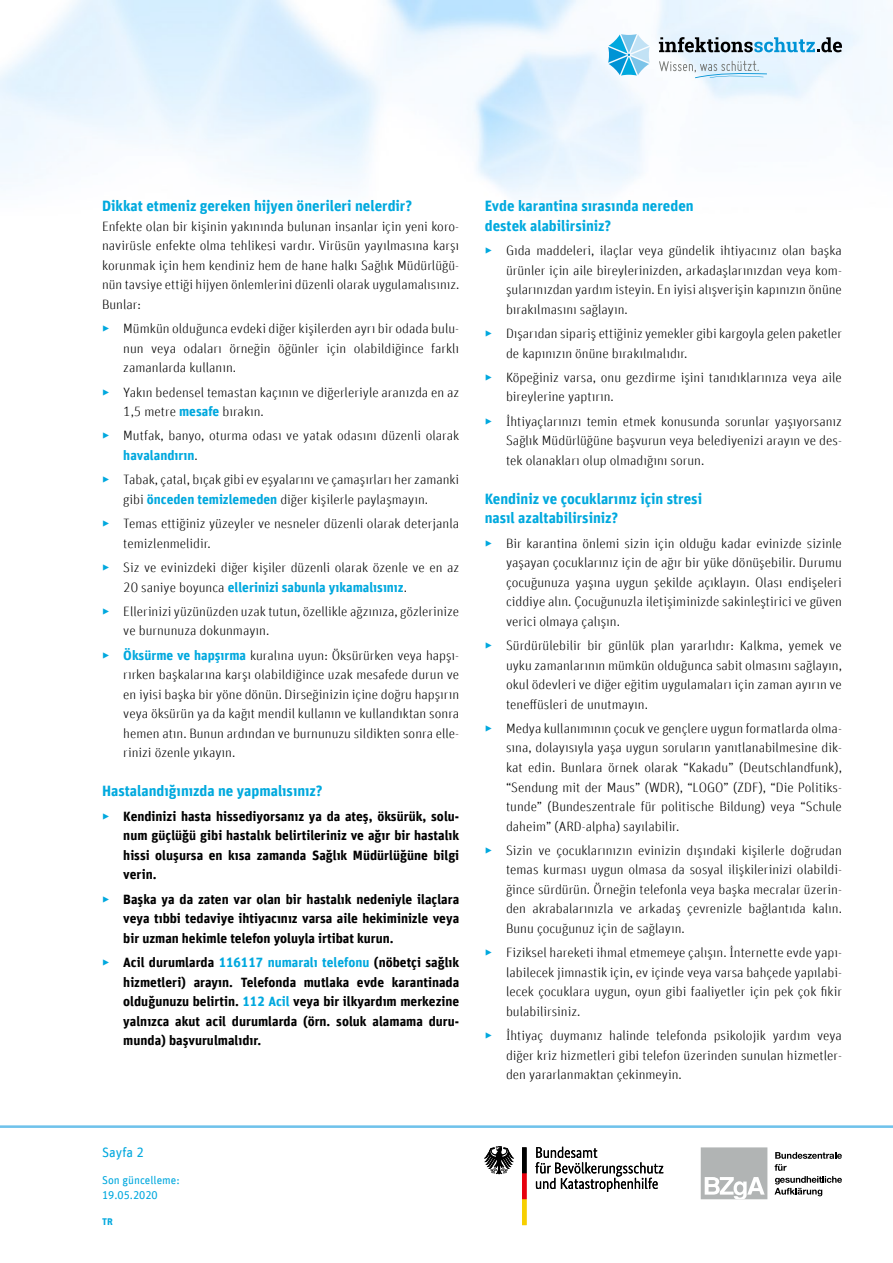
<style>
.page{position:relative;width:893px;height:1263px;background:#fff}
.page>*{position:absolute;margin:0;border:0;box-sizing:border-box;transform-origin:0 0}
.t1{font:700 15px/19.5px "Unit Offc Pro";color:#00a9de}
.t2{font:300 13.5px/19.5px "Unit Offc Pro";color:#000;text-align:justify}
.t3{font:700 13.5px/19.5px "Unit Offc Pro";color:#000;text-align:justify}
.t4{font:13.5px "Unit Offc Pro";color:#00a8de}
.t5{font:11.25px/15.8px "Unit Offc Pro";color:#00a8de}
.t6{font:700 9.75px "Unit Offc Pro";color:#00a8de}
.s1{color:#00a8de}
.s2{font-weight:700;color:#00a8de}
.s3{font-weight:300;color:#00a8de}
</style>
<div class="page">
<hr style="left:0;top:1125px;width:893px;height:3px;background:#6fc2eb">
<svg style="left:659px;top:37px;width:183px;height:15px"></svg>
<svg style="left:659px;top:61px;width:108px;height:17px"></svg>
<svg style="left:608px;top:34px;width:42px;height:42px"></svg>
<svg style="left:774px;top:1152px;width:68px;height:44px"></svg>
<div style="left:701px;top:1147px;width:66px;height:52px;background:#b1b4b4"></div>
<svg style="left:705px;top:1177px;width:60px;height:22px"></svg>
<svg style="left:535px;top:1147px;width:128px;height:45px"></svg>
<svg style="left:484px;top:1146px;width:30px;height:28px"></svg>
<svg style="left:522px;top:1147px;width:5px;height:78px"></svg>
<h1 class="t1" style="left:102px;top:195px;width:312px">Dikkat etmeniz gereken hijyen önerileri nelerdir?</h1>
<p class="t2" style="left:102px;top:216px;width:359px">Enfekte olan bir kişinin yakınında bulunan insanlar için yeni koro&shy;navirüsle enfekte olma tehlikesi vardır. Virüsün yayılmasına karşı korunmak için hem kendiniz hem de hane halkı Sağlık Müdürlüğü&shy;nün tavsiye ettiği hijyen önlemlerini düzenli olarak uygulamalısınız.<br>Bunlar:</p>
<p class="t2" style="left:123px;top:318px;width:337px;text-indent:-21px"><span class="s1">▶</span> Mümkün olduğunca evdeki diğer kişilerden ayrı bir odada bulu&shy;nun veya odaları örneğin öğünler için olabildiğince farklı zamanlarda kullanın.</p>
<p class="t2" style="left:123px;top:382px;width:337px;text-indent:-21px"><span class="s1">▶</span> Yakın bedensel temastan kaçının ve diğerleriyle aranızda en az<br>1,5 metre <span class="s2">mesafe</span> bırakın.</p>
<p class="t2" style="left:123px;top:426px;width:337px;text-indent:-21px"><span class="s1">▶</span> Mutfak, banyo, oturma odası ve yatak odasını düzenli olarak <span class="s2">havalandırın</span>.</p>
<p class="t2" style="left:123px;top:470px;width:337px;text-indent:-21px"><span class="s1">▶</span> Tabak, çatal, bıçak gibi ev eşyalarını ve çamaşırları her zamanki gibi <span class="s2">önceden temizlemeden</span> diğer kişilerle paylaşmayın.</p>
<p class="t2" style="left:123px;top:513px;width:337px;text-indent:-21px"><span class="s1">▶</span> Temas ettiğiniz yüzeyler ve nesneler düzenli olarak deterjanla temizlenmelidir.</p>
<p class="t2" style="left:123px;top:557px;width:337px;text-indent:-21px"><span class="s1">▶</span> Siz ve evinizdeki diğer kişiler düzenli olarak özenle ve en az<br>20 saniye boyunca <span class="s2">ellerinizi sabunla yıkamalısınız</span>.</p>
<p class="t2" style="left:123px;top:601px;width:337px;text-indent:-21px"><span class="s1">▶</span> Ellerinizi yüzünüzden uzak tutun, özellikle ağzınıza, gözlerinize ve burnunuza dokunmayın.</p>
<p class="t2" style="left:123px;top:645px;width:337px;text-indent:-21px"><span class="s1">▶</span> <span class="s2">Öksürme ve hapşırma</span> kuralına uyun: Öksürürken veya hapşı&shy;rırken başkalarına karşı olabildiğince uzak mesafede durun ve en iyisi başka bir yöne dönün. Dirseğinizin içine doğru hapşırın veya öksürün ya da kağıt mendil kullanın ve kullandıktan sonra hemen atın. Bunun ardından ve burnunuzu sildikten sonra elle&shy;rinizi özenle yıkayın.</p>
<h1 class="t1" style="left:102px;top:780px;width:222px">Hastalandığınızda ne yapmalısınız?</h1>
<p class="t3" style="left:123px;top:805px;width:337px;text-indent:-21px"><span class="s3">▶</span> Kendinizi hasta hissediyorsanız ya da ateş, öksürük, solu&shy;num güçlüğü gibi hastalık belirtileriniz ve ağır bir hastalık hissi oluşursa en kısa zamanda Sağlık Müdürlüğüne bilgi verin.</p>
<p class="t3" style="left:123px;top:888px;width:337px;text-indent:-21px"><span class="s3">▶</span> Başka ya da zaten var olan bir hastalık nedeniyle ilaçlara veya tıbbi tedaviye ihtiyacınız varsa aile hekiminizle veya bir uzman hekimle telefon yoluyla irtibat kurun.</p>
<p class="t3" style="left:123px;top:952px;width:337px;text-indent:-21px"><span class="s3">▶</span> Acil durumlarda <span class="s1">116117 numaralı telefonu</span> (nöbetçi sağlık hizmetleri) arayın. Telefonda mutlaka evde karantinada olduğunuzu belirtin. <span class="s1">112 Acil</span> veya bir ilkyardım merkezine yalnızca akut acil durumlarda (örn. soluk alamama duru&shy;munda) başvurulmalıdır.</p>
<p class="t4" style="left:102px;top:1142px;width:43px">Sayfa 2</p>
<p class="t5" style="left:102px;top:1171px;width:79px">Son güncelleme:<br>19.05.2020</p>
<p class="t6" style="left:102px;top:1215px;width:12px">TR</p>
<h1 class="t1" style="left:485px;top:195px;width:210px">Evde karantina sırasında nereden destek alabilirsiniz?</h1>
<p class="t2" style="left:506px;top:240px;width:337px;text-indent:-21px"><span class="s1">▶</span> Gıda maddeleri, ilaçlar veya gündelik ihtiyacınız olan başka ürünler için aile bireylerinizden, arkadaşlarınızdan veya kom&shy;şularınızdan yardım isteyin. En iyisi alışverişin kapınızın önüne bırakılmasını sağlayın.</p>
<p class="t2" style="left:506px;top:323px;width:337px;text-indent:-21px"><span class="s1">▶</span> Dışarıdan sipariş ettiğiniz yemekler gibi kargoyla gelen paketler de kapınızın önüne bırakılmalıdır.</p>
<p class="t2" style="left:506px;top:367px;width:337px;text-indent:-21px"><span class="s1">▶</span> Köpeğiniz varsa, onu gezdirme işini tanıdıklarınıza veya aile bireylerine yaptırın.</p>
<p class="t2" style="left:506px;top:411px;width:337px;text-indent:-21px"><span class="s1">▶</span> İhtiyaçlarınızı temin etmek konusunda sorunlar yaşıyorsanız Sağlık Müdürlüğüne başvurun veya belediyenizi arayın ve des&shy;tek olanakları olup olmadığını sorun.</p>
<h1 class="t1" style="left:485px;top:488px;width:219px">Kendiniz ve çocuklarınız için stresi nasıl azaltabilirsiniz?</h1>
<p class="t2" style="left:506px;top:533px;width:337px;text-indent:-21px"><span class="s1">▶</span> Bir karantina önlemi sizin için olduğu kadar evinizde sizinle yaşayan çocuklarınız için de ağır bir yüke dönüşebilir. Durumu çocuğunuza yaşına uygun şekilde açıklayın. Olası endişeleri ciddiye alın. Çocuğunuzla iletişiminizde sakinleştirici ve güven verici olmaya çalışın.</p>
<p class="t2" style="left:506px;top:635px;width:337px;text-indent:-21px"><span class="s1">▶</span> Sürdürülebilir bir günlük plan yararlıdır: Kalkma, yemek ve uyku zamanlarının mümkün olduğunca sabit olmasını sağlayın, okul ödevleri ve diğer eğitim uygulamaları için zaman ayırın ve teneffüsleri de unutmayın.</p>
<p class="t2" style="left:506px;top:718px;width:337px;text-indent:-21px"><span class="s1">▶</span> Medya kullanımının çocuk ve gençlere uygun formatlarda olma&shy;sına, dolayısıyla yaşa uygun soruların yanıtlanabilmesine dik&shy;kat edin. Bunlara örnek olarak “Kakadu” (Deutschlandfunk), “Sendung mit der Maus” (WDR), “LOGO” (ZDF), “Die Politiks&shy;tunde” (Bundeszentrale für politische Bildung) veya “Schule daheim” (ARD-alpha) sayılabilir.</p>
<p class="t2" style="left:506px;top:840px;width:337px;text-indent:-21px"><span class="s1">▶</span> Sizin ve çocuklarınızın evinizin dışındaki kişilerle doğrudan temas kurması uygun olmasa da sosyal ilişkilerinizi olabildi&shy;ğince sürdürün. Örneğin telefonla veya başka mecralar üzerin&shy;den akrabalarınızla ve arkadaş çevrenizle bağlantıda kalın.<br>Bunu çocuğunuz için de sağlayın.</p>
<p class="t2" style="left:506px;top:942px;width:337px;text-indent:-21px"><span class="s1">▶</span> Fiziksel hareketi ihmal etmemeye çalışın. İnternette evde yapı&shy;labilecek jimnastik için, ev içinde veya varsa bahçede yapılabi&shy;lecek çocuklara uygun, oyun gibi faaliyetler için pek çok fikir bulabilirsiniz.</p>
<p class="t2" style="left:506px;top:1025px;width:337px;text-indent:-21px"><span class="s1">▶</span> İhtiyaç duymanız halinde telefonda psikolojik yardım veya diğer kriz hizmetleri gibi telefon üzerinden sunulan hizmetler&shy;den yararlanmaktan çekinmeyin.</p>
</div>
